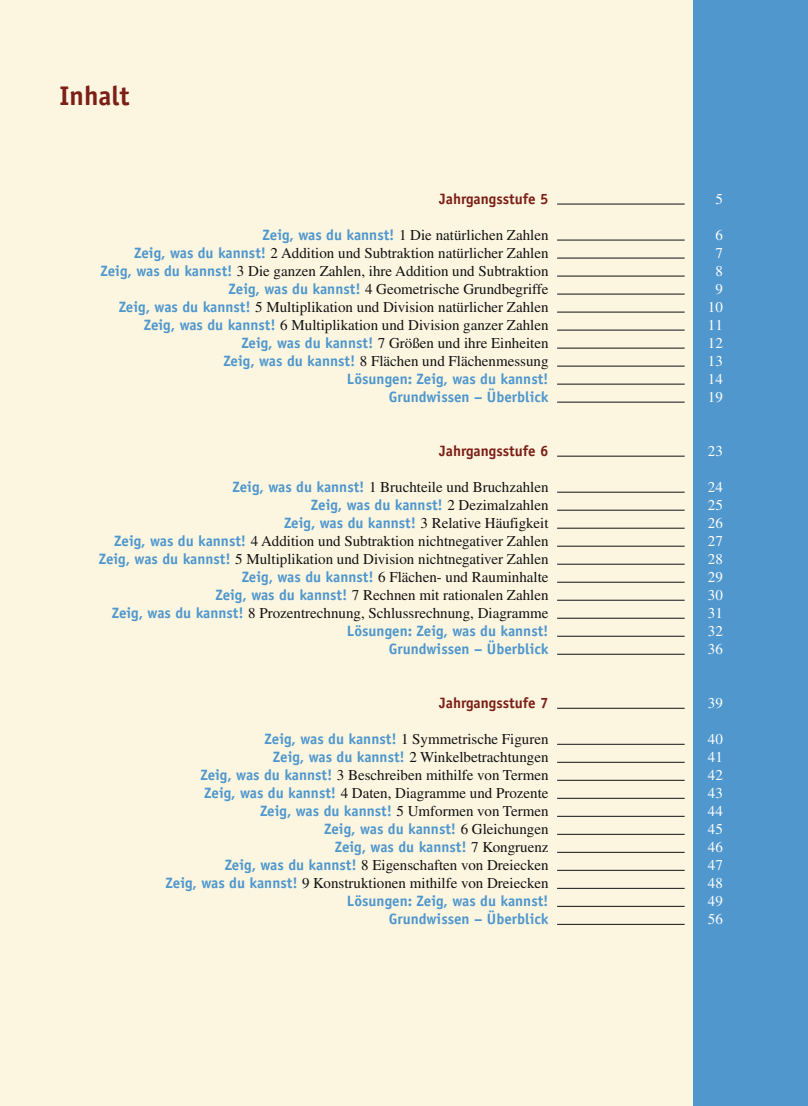
<style>
.page{position:relative;width:808px;height:1106px;background:#fff}
.page>*{position:absolute;margin:0;border:0;box-sizing:border-box;transform-origin:0 0}
._01_Überschrift_Inha{font:700 27px "Officina Sans Std";color:#7c1f17}
._02b_Inhalt_Überschr{font:15px "Times LT Std";color:#101111}
._02b_Inhalt_Überschr-2{font:700 15px "Officina Sans Std";color:#4f97cd}
._02_Inhalt{font:15px "Times LT Std";color:#fff}
._02a_Inhalt_Überschr{font:700 15px "Officina Sans Std";color:#7c1f17}
.s1{font-family:"Officina Sans Std";font-weight:700;color:#4f97cd}
.s2{font-family:"Times LT Std";font-weight:400;color:#101111}
</style>
<div class="page">
<div style="left:0;top:0;width:702px;height:1106px;background:#fcf6e1"></div>
<div style="left:693px;top:0;width:115px;height:1106px;background:#4f97cd"></div>
<hr style="left:557px;top:204px;width:128px;height:1px;background:#101111">
<hr style="left:557px;top:312px;width:128px;height:1px;background:#101111">
<hr style="left:557px;top:330px;width:128px;height:1px;background:#101111">
<hr style="left:557px;top:348px;width:128px;height:1px;background:#101111">
<hr style="left:557px;top:366px;width:128px;height:1px;background:#101111">
<hr style="left:557px;top:384px;width:128px;height:1px;background:#101111">
<hr style="left:557px;top:402px;width:128px;height:1px;background:#101111">
<hr style="left:557px;top:456px;width:128px;height:1px;background:#101111">
<hr style="left:557px;top:492px;width:128px;height:1px;background:#101111">
<hr style="left:557px;top:510px;width:128px;height:1px;background:#101111">
<hr style="left:557px;top:528px;width:128px;height:1px;background:#101111">
<hr style="left:557px;top:546px;width:128px;height:1px;background:#101111">
<hr style="left:557px;top:564px;width:128px;height:1px;background:#101111">
<hr style="left:557px;top:582px;width:128px;height:1px;background:#101111">
<hr style="left:557px;top:600px;width:128px;height:1px;background:#101111">
<hr style="left:557px;top:618px;width:128px;height:1px;background:#101111">
<hr style="left:557px;top:636px;width:128px;height:1px;background:#101111">
<hr style="left:557px;top:654px;width:128px;height:1px;background:#101111">
<hr style="left:557px;top:708px;width:128px;height:1px;background:#101111">
<hr style="left:557px;top:744px;width:128px;height:1px;background:#101111">
<hr style="left:557px;top:762px;width:128px;height:1px;background:#101111">
<hr style="left:557px;top:780px;width:128px;height:1px;background:#101111">
<hr style="left:557px;top:798px;width:128px;height:1px;background:#101111">
<hr style="left:557px;top:816px;width:128px;height:1px;background:#101111">
<hr style="left:557px;top:834px;width:128px;height:1px;background:#101111">
<hr style="left:557px;top:852px;width:128px;height:1px;background:#101111">
<hr style="left:557px;top:870px;width:128px;height:1px;background:#101111">
<hr style="left:557px;top:888px;width:128px;height:1px;background:#101111">
<hr style="left:557px;top:906px;width:128px;height:1px;background:#101111">
<hr style="left:557px;top:924px;width:128px;height:1px;background:#101111">
<hr style="left:557px;top:240px;width:128px;height:1px;background:#101111">
<hr style="left:557px;top:258px;width:128px;height:1px;background:#101111">
<hr style="left:557px;top:276px;width:128px;height:1px;background:#101111">
<hr style="left:557px;top:294px;width:128px;height:1px;background:#101111">
<p class="_01_Überschrift_Inha" style="left:60px;top:79px;width:71px">Inhalt</p>
<p class="_02a_Inhalt_Überschr" style="left:439px;top:189px;width:111px">Jahrgangsstufe 5</p>
<p class="_02_Inhalt" style="left:715px;top:190px;width:9px">5</p>
<p class="_02b_Inhalt_Überschr" style="left:263px;top:226px;width:287px"><span class="s1">Zeig, was du kannst!</span> 1 Die natürlichen Zahlen</p>
<p class="_02_Inhalt" style="left:715px;top:226px;width:9px">6</p>
<p class="_02b_Inhalt_Überschr" style="left:134px;top:244px;width:416px"><span class="s1">Zeig, was du kannst!</span> 2 Addition und Subtraktion natürlicher Zahlen</p>
<p class="_02_Inhalt" style="left:715px;top:244px;width:9px">7</p>
<p class="_02b_Inhalt_Überschr" style="left:101px;top:262px;width:449px"><span class="s1">Zeig, was du kannst!</span> 3 Die ganzen Zahlen, ihre Addition und Subtraktion</p>
<p class="_02_Inhalt" style="left:715px;top:262px;width:9px">8</p>
<p class="_02b_Inhalt_Überschr" style="left:229px;top:280px;width:321px"><span class="s1">Zeig, was du kannst!</span> 4 Geometrische Grundbegriffe</p>
<p class="_02_Inhalt" style="left:715px;top:280px;width:9px">9</p>
<p class="_02b_Inhalt_Überschr" style="left:119px;top:298px;width:431px"><span class="s1">Zeig, was du kannst!</span> 5 Multiplikation und Division natürlicher Zahlen</p>
<p class="_02_Inhalt" style="left:708px;top:298px;width:16px">10</p>
<p class="_02b_Inhalt_Überschr" style="left:144px;top:316px;width:406px"><span class="s1">Zeig, was du kannst!</span> 6 Multiplikation und Division ganzer Zahlen</p>
<p class="_02_Inhalt" style="left:708px;top:316px;width:16px">11</p>
<p class="_02b_Inhalt_Überschr" style="left:241px;top:334px;width:309px"><span class="s1">Zeig, was du kannst!</span> 7 Größen und ihre Einheiten</p>
<p class="_02_Inhalt" style="left:708px;top:334px;width:16px">12</p>
<p class="_02b_Inhalt_Überschr" style="left:223px;top:352px;width:327px"><span class="s1">Zeig, was du kannst!</span> 8 Flächen und Flächenmessung</p>
<p class="_02_Inhalt" style="left:708px;top:352px;width:16px">13</p>
<p class="_02b_Inhalt_Überschr-2" style="left:347px;top:369px;width:203px">Lösungen: Zeig, was du kannst!</p>
<p class="_02_Inhalt" style="left:708px;top:370px;width:16px">14</p>
<p class="_02b_Inhalt_Überschr-2" style="left:389px;top:387px;width:161px">Grundwissen – Überblick</p>
<p class="_02_Inhalt" style="left:708px;top:388px;width:16px">19</p>
<p class="_02a_Inhalt_Überschr" style="left:439px;top:441px;width:111px">Jahrgangsstufe 6</p>
<p class="_02_Inhalt" style="left:708px;top:442px;width:16px">23</p>
<p class="_02b_Inhalt_Überschr" style="left:233px;top:478px;width:317px"><span class="s1">Zeig, was du kannst!</span> 1 Bruchteile und Bruchzahlen</p>
<p class="_02_Inhalt" style="left:708px;top:478px;width:16px">24</p>
<p class="_02b_Inhalt_Überschr-2" style="left:311px;top:495px;width:239px">Zeig, was du kannst! <span class="s2">2 Dezimalzahlen</span></p>
<p class="_02_Inhalt" style="left:708px;top:496px;width:16px">25</p>
<p class="_02b_Inhalt_Überschr" style="left:284px;top:514px;width:266px"><span class="s1">Zeig, was du kannst!</span> 3 Relative Häufigkeit</p>
<p class="_02_Inhalt" style="left:708px;top:514px;width:16px">26</p>
<p class="_02b_Inhalt_Überschr" style="left:114px;top:532px;width:436px"><span class="s1">Zeig, was du kannst!</span> 4 Addition und Subtraktion nichtnegativer Zahlen</p>
<p class="_02_Inhalt" style="left:708px;top:532px;width:16px">27</p>
<p class="_02b_Inhalt_Überschr" style="left:99px;top:550px;width:451px"><span class="s1">Zeig, was du kannst!</span> 5 Multiplikation und Division nichtnegativer Zahlen</p>
<p class="_02_Inhalt" style="left:708px;top:550px;width:16px">28</p>
<p class="_02b_Inhalt_Überschr" style="left:242px;top:568px;width:308px"><span class="s1">Zeig, was du kannst!</span> 6 Flächen- und Rauminhalte</p>
<p class="_02_Inhalt" style="left:708px;top:568px;width:16px">29</p>
<p class="_02b_Inhalt_Überschr" style="left:215px;top:586px;width:335px"><span class="s1">Zeig, was du kannst!</span> 7 Rechnen mit rationalen Zahlen</p>
<p class="_02_Inhalt" style="left:708px;top:586px;width:16px">30</p>
<p class="_02b_Inhalt_Überschr" style="left:112px;top:604px;width:438px"><span class="s1">Zeig, was du kannst!</span> 8 Prozentrechnung, Schlussrechnung, Diagramme</p>
<p class="_02_Inhalt" style="left:708px;top:604px;width:16px">31</p>
<p class="_02b_Inhalt_Überschr-2" style="left:347px;top:621px;width:203px">Lösungen: Zeig, was du kannst!</p>
<p class="_02_Inhalt" style="left:708px;top:622px;width:16px">32</p>
<p class="_02b_Inhalt_Überschr-2" style="left:389px;top:639px;width:161px">Grundwissen – Überblick</p>
<p class="_02_Inhalt" style="left:708px;top:640px;width:16px">36</p>
<p class="_02a_Inhalt_Überschr" style="left:439px;top:693px;width:111px">Jahrgangsstufe 7</p>
<p class="_02_Inhalt" style="left:708px;top:694px;width:16px">39</p>
<p class="_02b_Inhalt_Überschr" style="left:265px;top:730px;width:285px"><span class="s1">Zeig, was du kannst!</span> 1 Symmetrische Figuren</p>
<p class="_02_Inhalt" style="left:708px;top:730px;width:16px">40</p>
<p class="_02b_Inhalt_Überschr" style="left:273px;top:748px;width:277px"><span class="s1">Zeig, was du kannst!</span> 2 Winkelbetrachtungen</p>
<p class="_02_Inhalt" style="left:708px;top:748px;width:16px">41</p>
<p class="_02b_Inhalt_Überschr" style="left:200px;top:766px;width:350px"><span class="s1">Zeig, was du kannst!</span> 3 Beschreiben mithilfe von Termen</p>
<p class="_02_Inhalt" style="left:708px;top:766px;width:16px">42</p>
<p class="_02b_Inhalt_Überschr" style="left:204px;top:784px;width:346px"><span class="s1">Zeig, was du kannst!</span> 4 Daten, Diagramme und Prozente</p>
<p class="_02_Inhalt" style="left:708px;top:784px;width:16px">43</p>
<p class="_02b_Inhalt_Überschr" style="left:260px;top:802px;width:290px"><span class="s1">Zeig, was du kannst!</span> 5 Umformen von Termen</p>
<p class="_02_Inhalt" style="left:708px;top:802px;width:16px">44</p>
<p class="_02b_Inhalt_Überschr-2" style="left:324px;top:819px;width:226px">Zeig, was du kannst! <span class="s2">6 Gleichungen</span></p>
<p class="_02_Inhalt" style="left:708px;top:820px;width:16px">45</p>
<p class="_02b_Inhalt_Überschr-2" style="left:335px;top:837px;width:215px">Zeig, was du kannst! <span class="s2">7 Kongruenz</span></p>
<p class="_02_Inhalt" style="left:708px;top:838px;width:16px">46</p>
<p class="_02b_Inhalt_Überschr" style="left:225px;top:856px;width:325px"><span class="s1">Zeig, was du kannst!</span> 8 Eigenschaften von Dreiecken</p>
<p class="_02_Inhalt" style="left:708px;top:856px;width:16px">47</p>
<p class="_02b_Inhalt_Überschr" style="left:166px;top:874px;width:384px"><span class="s1">Zeig, was du kannst!</span> 9 Konstruktionen mithilfe von Dreiecken</p>
<p class="_02_Inhalt" style="left:708px;top:874px;width:16px">48</p>
<p class="_02b_Inhalt_Überschr-2" style="left:347px;top:891px;width:203px">Lösungen: Zeig, was du kannst!</p>
<p class="_02_Inhalt" style="left:708px;top:892px;width:16px">49</p>
<p class="_02b_Inhalt_Überschr-2" style="left:389px;top:909px;width:161px">Grundwissen – Überblick</p>
<p class="_02_Inhalt" style="left:708px;top:910px;width:16px">56</p>
</div>
